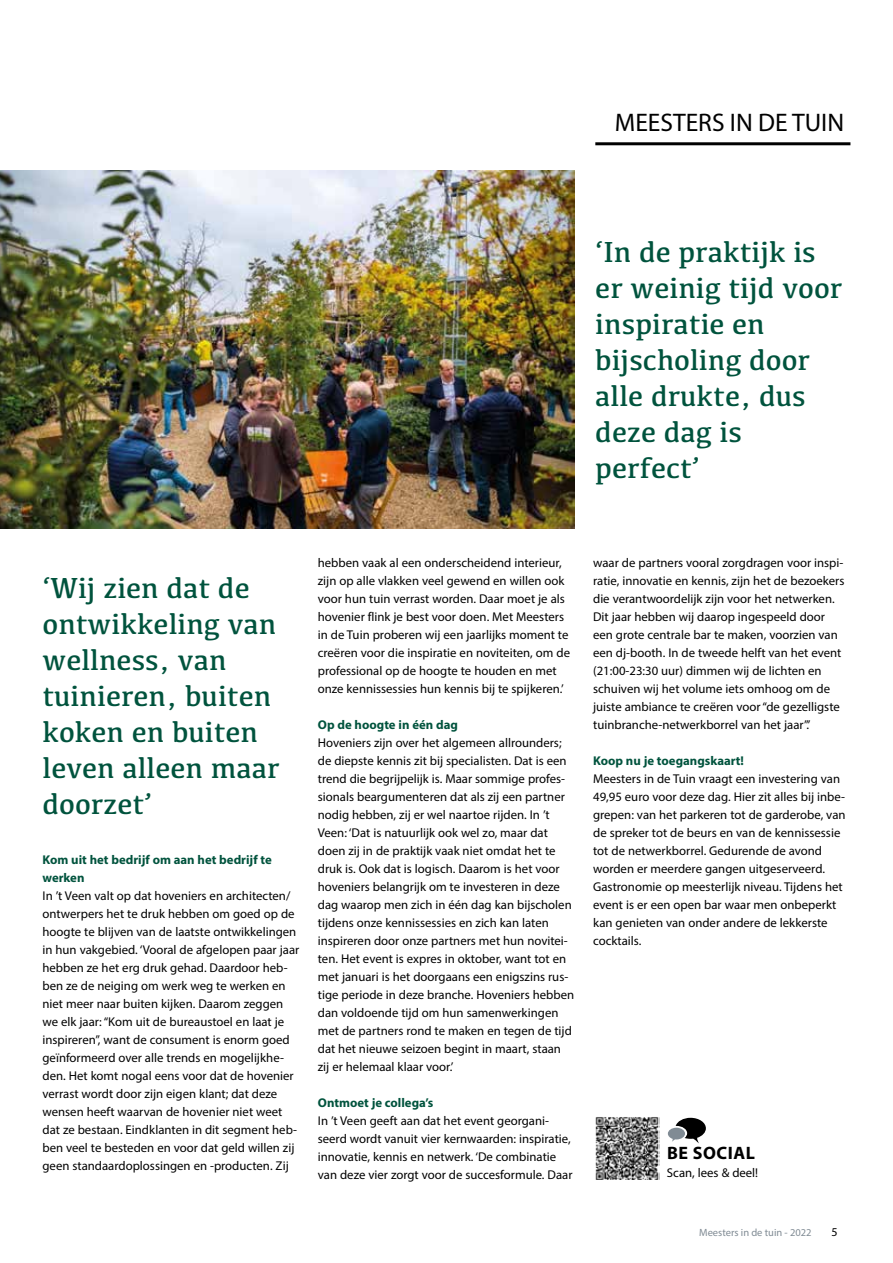
<style>
.page{position:relative;width:893px;height:1263px;background:#fff}
.page>*{position:absolute;margin:0;border:0;box-sizing:border-box;transform-origin:0 0}
.t1{font:30px/36px "Kefa";color:#00533d}
.t2{font:25.5px "Myriad Pro";color:#000}
.t3{font:700 18px "Myriad Pro";letter-spacing:.03em;color:#000}
.t4{font:12.75px/18px "Myriad Pro";color:#000}
.t5{font:700 12.75px/18px "Myriad Pro";color:#00533d}
.t6{font:12px "Myriad Pro";color:#000}
.t7{font:10.5px "Myriad Pro";color:#808b94}
</style>
<div class="page">
<hr style="left:595px;top:142px;width:255px;height:3px;background:#000">
<img style="left:0;top:170px;width:574px;height:359px">
<img style="left:595px;top:1117px;width:65px;height:62px">
<svg style="left:668px;top:1118px;width:38px;height:25px"></svg>
<h2 class="t2" style="left:615px;top:107px;width:231px">MEESTERS IN DE TUIN</h2>
<h1 class="t1" style="left:595px;top:233px;width:248px">‘In de praktijk is er weinig tijd voor inspiratie en bijscholing door alle drukte, dus deze dag is perfect’</h1>
<h1 class="t1" style="left:43px;top:569px;width:239px">‘Wij zien dat de ontwikkeling van wellness, van tuinieren, buiten koken en buiten leven alleen maar doorzet’</h1>
<p class="t5" style="left:43px;top:850px;width:231px">Kom uit het bedrijf om aan het bedrijf te werken</p>
<p class="t4" style="left:43px;top:887px;width:258px">In ’t Veen valt op dat hoveniers en architecten/ ontwerpers het te druk hebben om goed op de hoogte te blijven van de laatste ontwikkelingen in hun vakgebied. ‘Vooral de afgelopen paar jaar hebben ze het erg druk gehad. Daardoor heb&shy;ben ze de neiging om werk weg te werken en niet meer naar buiten kijken. Daarom zeggen we elk jaar: “Kom uit de bureaustoel en laat je inspireren”, want de consument is enorm goed geïnformeerd over alle trends en mogelijkhe&shy;den. Het komt nogal eens voor dat de hovenier verrast wordt door zijn eigen klant; dat deze wensen heeft waarvan de hovenier niet weet dat ze bestaan. Eindklanten in dit segment heb&shy;ben veel te besteden en voor dat geld willen zij geen standaardoplossingen en -producten. Zij</p>
<p class="t4" style="left:318px;top:554px;width:254px">hebben vaak al een onderscheidend interieur, zijn op alle vlakken veel gewend en willen ook voor hun tuin verrast worden. Daar moet je als hovenier flink je best voor doen. Met Meesters in de Tuin proberen wij een jaarlijks moment te creëren voor die inspiratie en noviteiten, om de professional op de hoogte te houden en met onze kennissessies hun kennis bij te spijkeren.’</p>
<p class="t5" style="left:318px;top:715px;width:142px">Op de hoogte in één dag</p>
<p class="t4" style="left:318px;top:734px;width:258px">Hoveniers zijn over het algemeen allrounders; de diepste kennis zit bij specialisten. Dat is een trend die begrijpelijk is. Maar sommige profes&shy;sionals beargumenteren dat als zij een partner nodig hebben, zij er wel naartoe rijden. In ’t Veen: ‘Dat is natuurlijk ook wel zo, maar dat doen zij in de praktijk vaak niet omdat het te druk is. Ook dat is logisch. Daarom is het voor hoveniers belangrijk om te investeren in deze dag waarop men zich in één dag kan bijscholen tijdens onze kennissessies en zich kan laten inspireren door onze partners met hun novitei&shy;ten. Het event is expres in oktober, want tot en met januari is het doorgaans een enigszins rus&shy;tige periode in deze branche. Hoveniers hebben dan voldoende tijd om hun samenwerkingen met de partners rond te maken en tegen de tijd dat het nieuwe seizoen begint in maart, staan zij er helemaal klaar voor.’</p>
<p class="t5" style="left:318px;top:1093px;width:117px">Ontmoet je collega’s</p>
<p class="t4" style="left:318px;top:1112px;width:256px">In ’t Veen geeft aan dat het event georgani&shy;seerd wordt vanuit vier kernwaarden: inspiratie, innovatie, kennis en netwerk. ‘De combinatie van deze vier zorgt voor de succesformule. Daar</p>
<p class="t4" style="left:593px;top:554px;width:253px">waar de partners vooral zorgdragen voor inspi&shy;ratie, innovatie en kennis, zijn het de bezoekers die verantwoordelijk zijn voor het netwerken.<br>Dit jaar hebben wij daarop ingespeeld door een grote centrale bar te maken, voorzien van een dj-booth. In de tweede helft van het event (21:00-23:30 uur) dimmen wij de lichten en schuiven wij het volume iets omhoog om de juiste ambiance te creëren voor “de gezelligste tuinbranche-netwerkborrel van het jaar”.’</p>
<p class="t5" style="left:593px;top:751px;width:152px">Koop nu je toegangskaart!</p>
<p class="t4" style="left:593px;top:770px;width:254px">Meesters in de Tuin vraagt een investering van 49,95 euro voor deze dag. Hier zit alles bij inbe&shy;grepen: van het parkeren tot de garderobe, van de spreker tot de beurs en van de kennissessie tot de netwerkborrel. Gedurende de avond worden er meerdere gangen uitgeserveerd.<br>Gastronomie op meesterlijk niveau. Tijdens het event is er een open bar waar men onbeperkt kan genieten van onder andere de lekkerste cocktails.</p>
<h3 class="t3" style="left:667px;top:1141px;width:89px">BE SOCIAL</h3>
<p class="t4" style="left:667px;top:1164px;width:93px">Scan, lees &amp; deel!</p>
<p class="t7" style="left:699px;top:1226px;width:114px">Meesters in de tuin - 2022</p>
<p class="t6" style="left:831px;top:1224px;width:8px">5</p>
</div>
